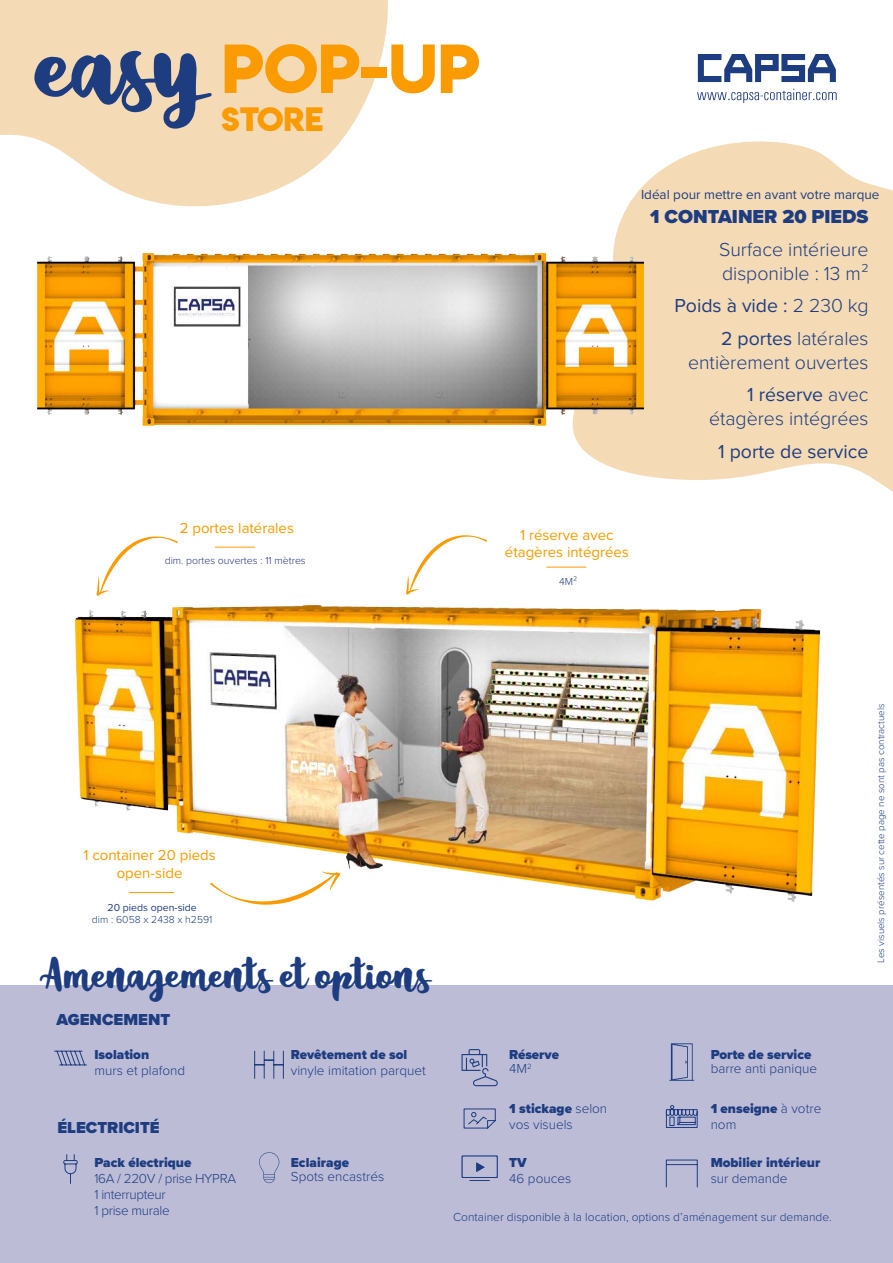
<style>
.page{position:relative;width:893px;height:1263px;background:#fff}
.page>*{position:absolute;margin:0;border:0;box-sizing:border-box;transform-origin:0 0}
.t1{font:61.5px "Lemon Milkbold";color:#fa9b01}
.t2{font:48px "Sweety Lovely";color:#1e3d80}
.t3{font:30px "Lemon Milkbold";color:#fa9b01}
.t4{font:300 19.5px/24px "Proxima Nova";color:#1e3d80}
.t5{font:19.5px/32.5px "Proxima Nova";color:#1e3d80;text-align:right}
.t6{font:900 19.5px "Proxima Nova";color:#1e3d80}
.t7{font:900 16.5px "Proxima Nova";color:#1e3d80}
.t8{font:15px/18px "Proxima Nova";color:#fa9b01;text-align:center}
.t9{font:900 13.5px/14.5px "Proxima Nova";color:#1e3d80}
.t10{font:300 13.5px/16.2px "Proxima Nova";color:#1e3d80}
.t11{font:300 13.5px/16.2px "Proxima Nova";letter-spacing:-.025em;color:#1e3d80}
.t12{font:13.5px "Proxima Nova";color:#1e3d80}
.t13{font:300 12px "Proxima Nova";color:#1e3d80}
.t14{font:300 10.5px "Proxima Nova";color:#283583}
.t15{font:300 10.5px "Proxima Nova";color:#1e3d80}
.t16{font:10.5px "Proxima Nova";color:#1e3d80}
.t17{font:300 9.75px "Proxima Nova";color:#1e3d80}
.s1{font-family:"Sweety Lovely";font-size:120px;color:#1e3d80}
.s2{font-weight:300}
.s3{font-weight:400}
.s4{font-weight:900}
</style>
<div class="page">
<div style="left:0;top:985px;width:893px;height:278px;background:#bcbcd7"></div>
<svg style="left:583px;top:141px;width:310px;height:351px;fill:#f4dab5"></svg>
<img style="left:37px;top:219px;width:660px;height:231px">
<img style="left:74px;top:546px;width:747px;height:356px">
<svg style="left:0;top:0;width:414px;height:226px;fill:#f4dab5"></svg>
<svg style="left:210px;top:871px;width:130px;height:34px"></svg>
<svg style="left:697px;top:89px;width:140px;height:14px"></svg>
<svg style="left:698px;top:54px;width:138px;height:28px"></svg>
<hr style="left:129px;top:892px;width:45px;height:1px;background:#fa9b01">
<hr style="left:215px;top:547px;width:40px;height:1px;background:#fa9b01">
<svg style="left:97px;top:536px;width:81px;height:60px"></svg>
<hr style="left:547px;top:567px;width:39px;height:1px;background:#fa9b01">
<svg style="left:406px;top:535px;width:81px;height:60px"></svg>
<svg style="left:63px;top:1154px;width:15px;height:30px"></svg>
<svg style="left:254px;top:1050px;width:30px;height:29px"></svg>
<svg style="left:54px;top:1050px;width:33px;height:16px"></svg>
<svg style="left:259px;top:1152px;width:20px;height:31px"></svg>
<svg style="left:669px;top:1043px;width:25px;height:38px"></svg>
<svg style="left:666px;top:1105px;width:32px;height:23px"></svg>
<svg style="left:666px;top:1159px;width:32px;height:29px"></svg>
<svg style="left:461px;top:1155px;width:37px;height:26px"></svg>
<svg style="left:463px;top:1108px;width:33px;height:21px"></svg>
<svg style="left:461px;top:1049px;width:37px;height:37px"></svg>
<h1 class="t1" style="left:34px;top:25px;width:447px"><span class="s1">easy</span> POP-UP</h1>
<h3 class="t3" style="left:222px;top:98px;width:103px">STORE</h3>
<p class="t8" style="left:180px;top:518px;width:116px">2 portes latérales</p>
<p class="t14" style="left:165px;top:553px;width:143px">dim. portes ouvertes : 11 mètres</p>
<p class="t12" style="left:641px;top:184px;width:240px">Idéal pour mettre en avant votre marque</p>
<h3 class="t6" style="left:650px;top:202px;width:220px">1 CONTAINER 20 PIEDS</h3>
<h3 class="t4" style="left:719px;top:236px;width:151px">Surface intérieure disponible : 13 m²</h3>
<h3 class="t5" style="left:675px;top:288px;width:195px">Poids à vide : <span class="s2">2 230 kg<br></span>2 portes <span class="s2">latérales</span></h3>
<h3 class="t4" style="left:688px;top:345px;width:182px;line-height:32.5px;text-align:right">entièrement ouvertes<br><span class="s3">1 réserve</span> avec</h3>
<h3 class="t4" style="left:709px;top:405px;width:161px">étagères intégrées</h3>
<h3 class="t5" style="left:718px;top:434px;width:152px">1 porte de service</h3>
<p class="t8" style="left:505px;top:526px;width:125px;line-height:16.5px">1 réserve avec étagères intégrées</p>
<p class="t15" style="left:559px;top:573px;width:19px">4M²</p>
<p class="t8" style="left:83px;top:845px;width:134px">1 container 20 pieds open-side</p>
<p class="t16" style="left:108px;top:899px;width:91px">20 pieds open-side</p>
<p class="t15" style="left:92px;top:912px;width:122px">dim : 6058 x 2438 x h2591</p>
<h2 class="t2" style="left:40px;top:953px;width:392px">Amenagements et options</h2>
<p class="t7" style="left:57px;top:1007px;width:115px">AGENCEMENT</p>
<p class="t9" style="left:94px;top:1047px;width:56px">Isolation</p>
<p class="t10" style="left:94px;top:1061px;width:92px">murs et plafond</p>
<p class="t7" style="left:57px;top:1115px;width:104px">ÉLECTRICITÉ</p>
<p class="t9" style="left:291px;top:1047px;width:118px">Revêtement de sol</p>
<p class="t10" style="left:291px;top:1061px;width:136px">vinyle imitation parquet</p>
<p class="t9" style="left:509px;top:1047px;width:51px">Réserve<br><span class="s2">4M</span><sup>2</sup></p>
<p class="t10" style="left:509px;top:1099px;width:99px"><span class="s4">1 stickage</span> selon vos visuels</p>
<p class="t9" style="left:711px;top:1047px;width:102px">Porte de service</p>
<p class="t10" style="left:711px;top:1060px;width:108px">barre anti panique</p>
<p class="t9" style="left:711px;top:1100px;width:112px;line-height:16.2px">1 enseigne <span class="s2">à votre nom</span></p>
<p class="t17" style="left:874px;top:963px;width:261px;rotate:-90deg">Les visuels présentés sur cette page ne sont pas contractuels</p>
<p class="t9" style="left:94px;top:1155px;width:98px">Pack électrique</p>
<p class="t11" style="left:94px;top:1169px;width:143px">16A / 220V / prise HYPRA<br>1 interrupteur<br>1 prise murale</p>
<p class="t9" style="left:291px;top:1155px;width:60px">Eclairage</p>
<p class="t10" style="left:291px;top:1168px;width:95px">Spots encastrés</p>
<p class="t9" style="left:509px;top:1155px;width:19px">TV</p>
<p class="t10" style="left:509px;top:1169px;width:63px">46 pouces</p>
<p class="t9" style="left:711px;top:1155px;width:111px">Mobilier intérieur</p>
<p class="t10" style="left:711px;top:1169px;width:78px">sur demande</p>
<p class="t13" style="left:453px;top:1208px;width:380px">Container disponible à la location, options d’aménagement sur demande.</p>
</div>
